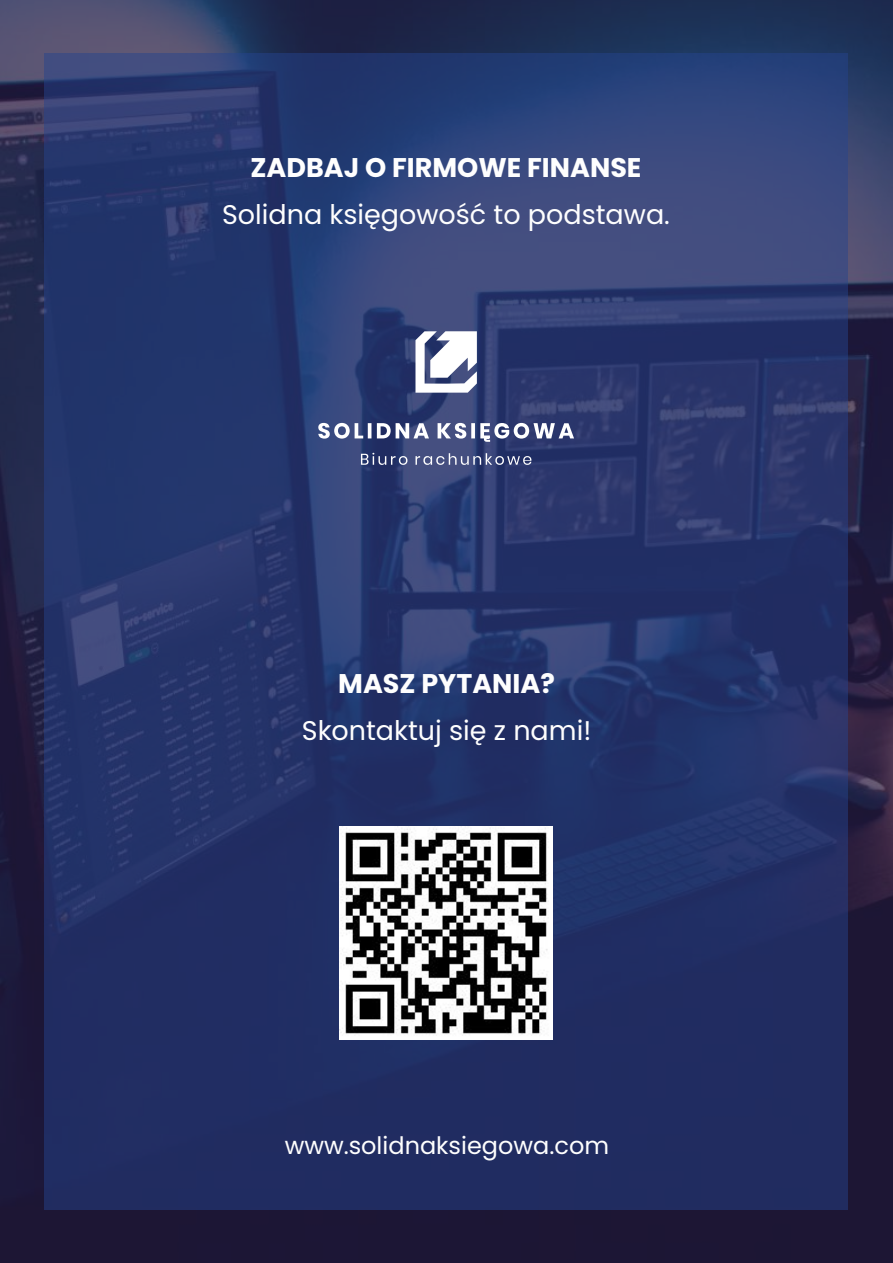
<style>
.page{position:relative;width:893px;height:1263px;background:#fff}
.page>*{position:absolute;margin:0;border:0;box-sizing:border-box;transform-origin:0 0}
.t1{font:27px "Poppins";color:#fefefe}
.t2{font:700 27px "Poppins";color:#fefefe}
.t3{font:24px "Poppins";color:#fefefe}
</style>
<div class="page">
<div style="left:0;top:0;width:893px;height:1263px;background:#262039;opacity:.7"></div>
<div style="left:44px;top:53px;width:804px;height:1156px;background:#26448e;opacity:.5"></div>
<svg style="left:318px;top:423px;width:256px;height:19px"></svg>
<svg style="left:361px;top:453px;width:170px;height:12px;background:#5e6891"></svg>
<svg style="left:415px;top:331px;width:62px;height:62px"></svg>
<img style="left:340px;top:827px;width:212px;height:212px">
<p class="t2" style="left:250px;top:148px;width:393px">ZADBAJ O FIRMOWE FINANSE</p>
<p class="t1" style="left:222px;top:196px;width:449px">Solidna księgowość to podstawa.</p>
<p class="t2" style="left:338px;top:664px;width:218px">MASZ PYTANIA?</p>
<p class="t1" style="left:302px;top:712px;width:291px">Skontaktuj się z nami!</p>
<p class="t3" style="left:285px;top:1129px;width:326px">www.solidnaksiegowa.com</p>
</div>
